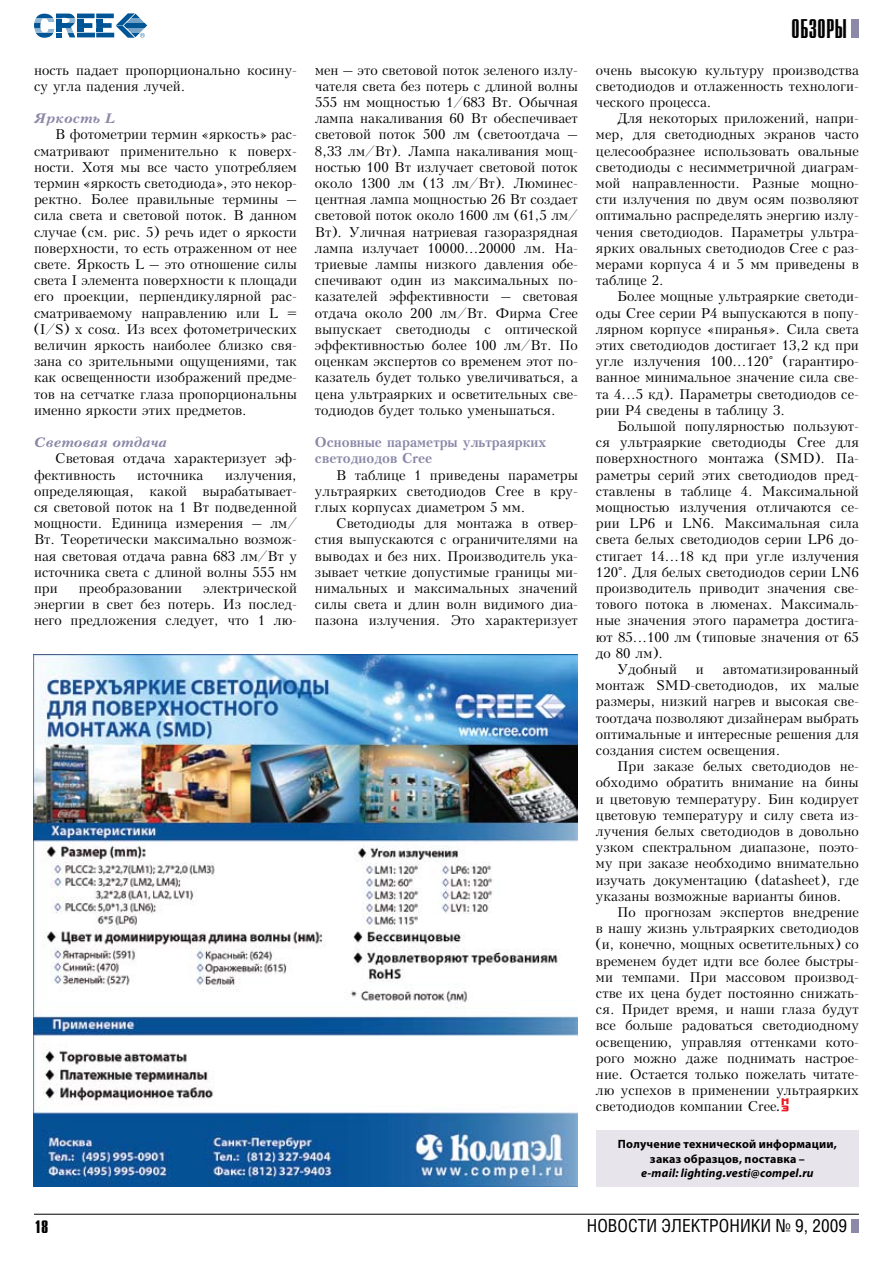
<style>
.page{position:relative;width:893px;height:1263px;background:#fff}
.page>*{position:absolute;margin:0;border:0;box-sizing:border-box;transform-origin:0 0}
.t1{font:27px "Compact C";color:#000}
.t2{font:18px "Helios Cond";color:#000}
.t3{font:700 18px "Compact C";color:#000}
.t4{font:13.5px/16.2px "Kudryashev";color:#000;text-align:justify}
.t5{font:700 13.5px/16.2px "Kudryashev";color:#8b88a8}
.t6{font:italic 700 13.5px "Kudryashev";color:#8b88a8}
.t7{font:700 12px/14.4px "Myriad Pro";letter-spacing:.015em;color:#000;text-align:center}
.t8{font:italic 700 12px "Myriad Pro";letter-spacing:.015em;color:#000}
.s1{font-style:italic}
</style>
<div class="page">
<div style="left:851px;top:1219px;width:8px;height:13px;background:#8b88a8"></div>
<div style="left:851px;top:20px;width:8px;height:18px;background:#8b88a8"></div>
<hr style="left:34px;top:1214px;width:825px;height:1px;background:#000">
<svg style="left:34px;top:13px;width:113px;height:25px"></svg>
<div style="left:596px;top:1130px;width:263px;height:56px;background:#e7e5eb"></div>
<svg style="left:781px;top:1098px;width:7px;height:13px"></svg>
<img style="left:34px;top:655px;width:544px;height:531px">
<p class="t4" style="left:34px;top:62px;width:264px">ность падает пропорционально косину&shy;су угла падения лучей.</p>
<p class="t6" style="left:34px;top:111px;width:83px">Яркость L</p>
<p class="t4" style="left:34px;top:127px;width:264px;text-indent:21px">В фотометрии термин «яркость» рас&shy;сматривают применительно к поверх&shy;ности. Хотя мы все часто употребляем термин «яркость светодиода», это некор&shy;ректно. Более правильные термины – сила света и световой поток. В данном случае (см. рис. 5) речь идет о яркости поверхности, то есть отраженном от нее свете. Яркость L – это отношение силы света I элемента поверхности к площади его проекции, перпендикулярной рас&shy;сматриваемому направлению или L = (I/S) x cos . Из всех фотометрических величин яркость наиболее близко свя&shy;зана со зрительными ощущениями, так как освещенности изображений предме&shy;тов на сетчатке глаза пропорциональны именно яркости этих предметов.</p>
<p class="t6" style="left:34px;top:435px;width:135px">Световая отдача</p>
<p class="t4" style="left:34px;top:451px;width:264px;text-indent:21px">Световая отдача характеризует эф&shy;фективность</p>
<p class="t4" style="left:34px;top:467px;width:264px;text-indent:191px">излучения, определяющая, какой вырабатывает&shy;ся световой поток на 1 Вт подведенной мощности. Единица измерения – лм/ Вт. Теоретически максимально возмож&shy;ная световая отдача равна 683 лм/Вт у источника света с длиной волны 555 нм при</p>
<p class="t4" style="left:137px;top:467px;width:68px">источника</p>
<p class="t4" style="left:79px;top:580px;width:105px">преобразовании</p>
<p class="t4" style="left:34px;top:580px;width:264px;text-indent:169px">электрической энергии в свет без потерь. Из послед&shy;него предложения следует, что 1 лю-</p>
<h2 class="t3" style="left:34px;top:1218px;width:16px">18</h2>
<p class="t4" style="left:315px;top:62px;width:264px">мен – это световой поток зеленого излу&shy;чателя света без потерь с длиной волны 555 нм мощностью 1/683 Вт. Обычная лампа накаливания 60 Вт обеспечивает световой поток 500 лм (светоотдача – 8,33 лм/Вт). Лампа накаливания мощ&shy;ностью 100 Вт излучает световой поток около 1300 лм (13 лм/Вт). Люминес&shy;центная лампа мощностью 26 Вт создает световой поток около 1600 лм (61,5 лм/ Вт). Уличная натриевая газоразрядная лампа излучает 10000...20000 лм. На&shy;триевые лампы низкого давления обе&shy;спечивают один из максимальных по&shy;казателей эффективности – световая отдача около 200 лм/Вт. Фирма Cree выпускает светодиоды с оптической эффективностью более 100 лм/Вт. По оценкам экспертов со временем этот по&shy;казатель будет только увеличиваться, а цена ультраярких и осветительных све&shy;тодиодов будет только уменьшаться.</p>
<p class="t5" style="left:315px;top:434px;width:233px">Основные параметры ультраярких светодиодов Cree</p>
<p class="t4" style="left:315px;top:467px;width:264px;text-indent:21px">В таблице 1 приведены параметры ультраярких светодиодов Cree в кру&shy;глых корпусах диаметром 5 мм.</p>
<p class="t4" style="left:315px;top:515px;width:264px;text-indent:21px">Светодиоды для монтажа в отвер&shy;стия выпускаются с ограничителями на выводах и без них. Производитель ука&shy;зывает четкие допустимые границы ми&shy;нимальных и максимальных значений силы света и длин волн видимого диа&shy;пазона излучения. Это характеризует</p>
<h1 class="t1" style="left:791px;top:16px;width:57px">ОБЗОРЫ</h1>
<p class="t4" style="left:596px;top:62px;width:264px">очень высокую культуру производства светодиодов и отлаженность технологи&shy;ческого процесса.</p>
<p class="t4" style="left:596px;top:110px;width:264px;text-indent:21px">Для некоторых приложений, напри&shy;мер, для светодиодных экранов часто целесообразнее использовать овальные светодиоды с несимметричной диаграм&shy;мой направленности. Разные мощно&shy;сти излучения по двум осям позволяют оптимально распределять энергию излу&shy;чения светодиодов. Параметры ультра&shy;ярких овальных светодиодов Cree с раз&shy;мерами корпуса 4 и 5 мм приведены в таблице 2.</p>
<p class="t4" style="left:596px;top:289px;width:264px;text-indent:21px">Более мощные ультраяркие светоди&shy;оды Cree серии Р4 выпускаются в попу&shy;лярном корпусе «пиранья». Сила света этих светодиодов достигает 13,2 кд при угле излучения 100...120° (гарантиро&shy;ванное минимальное значение сила све&shy;та 4...5 кд). Параметры светодиодов се&shy;рии Р4 сведены в таблицу 3.</p>
<p class="t4" style="left:617px;top:418px;width:243px">Большой популярностью пользуют-</p>
<p class="t4" style="left:596px;top:434px;width:264px">ся ультраяркие светодиоды Cree для</p>
<p class="t4" style="left:596px;top:451px;width:264px">поверхностного монтажа (SMD). Па-</p>
<p class="t4" style="left:596px;top:467px;width:264px">раметры серий этих светодиодов пред-</p>
<p class="t4" style="left:596px;top:483px;width:264px">ставлены в таблице 4. Максимальной</p>
<p class="t4" style="left:596px;top:499px;width:264px">мощностью излучения отличаются се-</p>
<p class="t4" style="left:596px;top:515px;width:264px">рии LP6 и LN6. Максимальная сила</p>
<p class="t4" style="left:596px;top:532px;width:264px">света белых светодиодов серии LP6 до-</p>
<p class="t4" style="left:596px;top:548px;width:264px">стигает 14...18 кд при угле излучения</p>
<p class="t4" style="left:596px;top:564px;width:264px">120°. Для белых светодиодов серии LN6</p>
<p class="t4" style="left:596px;top:580px;width:264px">производитель приводит значения све-</p>
<p class="t4" style="left:596px;top:596px;width:264px">тового потока в люменах. Максималь-</p>
<p class="t4" style="left:596px;top:613px;width:264px">ные значения этого параметра достига-</p>
<p class="t4" style="left:596px;top:629px;width:264px">ют 85...100 лм (типовые значения от 65</p>
<p class="t4" style="left:596px;top:645px;width:69px">до 80 лм).</p>
<p class="t4" style="left:617px;top:661px;width:61px">Удобный</p>
<p class="t4" style="left:696px;top:661px;width:9px">и</p>
<p class="t4" style="left:596px;top:661px;width:264px;text-indent:127px">автоматизированный монтаж SMD-светодиодов, их малые размеры, низкий нагрев и высокая све&shy;тоотдача позволяют дизайнерам выбрать оптимальные и интересные решения для создания систем освещения.</p>
<p class="t4" style="left:596px;top:758px;width:264px;text-indent:21px">При заказе белых светодиодов не&shy;обходимо обратить внимание на бины и цветовую температуру. Бин кодирует цветовую температуру и силу света из&shy;лучения белых светодиодов в довольно узком спектральном диапазоне, поэто&shy;му при заказе необходимо внимательно изучать документацию (datasheet), где указаны возможные варианты бинов.</p>
<p class="t4" style="left:596px;top:904px;width:264px;text-indent:21px">По прогнозам экспертов внедрение в нашу жизнь ультраярких светодиодов (и, конечно, мощных осветительных) со временем будет идти все более быстры&shy;ми темпами. При массовом производ&shy;стве их цена будет постоянно снижать&shy;ся. Придет время, и наши глаза будут все больше радоваться светодиодному освещению, управляя оттенками кото&shy;рого можно даже поднимать настрое&shy;ние. Остается только пожелать читате&shy;лю успехов в применении ультраярких светодиодов компании Cree<span class="s1">.</span></p>
<p class="t7" style="left:618px;top:1137px;width:221px">Получение технической информации, заказ образцов, поставка –</p>
<p class="t8" style="left:641px;top:1165px;width:174px">e-mail: lighting.vesti@compel.ru</p>
<h2 class="t2" style="left:587px;top:1215px;width:262px">НОВОСТИ ЭЛЕКТРОНИКИ № 9, 2009</h2>
</div>
